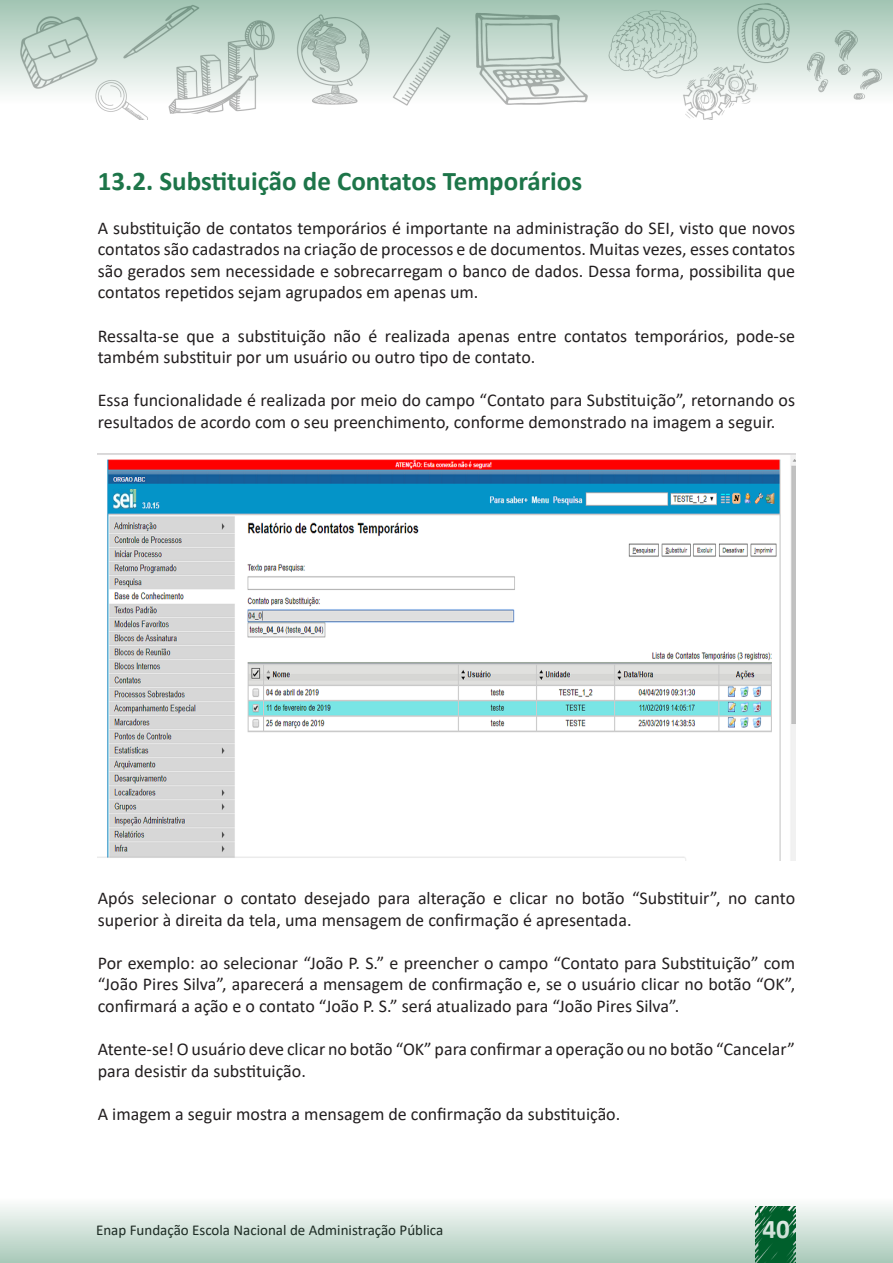
<style>
.page{position:relative;width:893px;height:1263px;background:#fff}
.page>*{position:absolute;margin:0;border:0;box-sizing:border-box;transform-origin:0 0}
.Sub-titulo{font:700 27px "Calibri";color:#1d7549}
.t1{font:700 27px "Calibri";color:#fff}
.texto{font:18px/21.6px "Calibri";color:#231f20}
.t2{font:15px "Calibri";color:#231f20}
</style>
<div class="page">
<svg style="left:0;top:0;width:893px;height:120px"></svg>
<svg style="left:0;top:1205px;width:893px;height:58px;background:#c5dad0"></svg>
<img style="left:98px;top:453px;width:697px;height:408px">
<p class="Sub-titulo" style="left:98px;top:162px;width:486px">13.2. Substituição de Contatos Temporários</p>
<p class="texto" style="left:98px;top:216px;width:699px;text-align:justify">A substituição de contatos temporários é importante na administração do SEI, visto que novos contatos são cadastrados na criação de processos e de documentos. Muitas vezes, esses contatos são gerados sem necessidade e sobrecarregam o banco de dados. Dessa forma, possibilita que contatos repetidos sejam agrupados em apenas um.</p>
<p class="texto" style="left:98px;top:324px;width:699px">Ressalta-se que a substituição não é realizada apenas entre contatos temporários, pode-se também substituir por um usuário ou outro tipo de contato.</p>
<p class="texto" style="left:98px;top:389px;width:699px">Essa funcionalidade é realizada por meio do campo “Contato para Substituição”, retornando os resultados de acordo com o seu preenchimento, conforme demonstrado na imagem a seguir.</p>
<p class="texto" style="left:98px;top:887px;width:699px">Após selecionar o contato desejado para alteração e clicar no botão “Substituir”, no canto superior à direita da tela, uma mensagem de confirmação é apresentada.</p>
<p class="texto" style="left:98px;top:951px;width:699px;text-align:justify">Por exemplo: ao selecionar “João P. S.” e preencher o campo “Contato para Substituição” com “João Pires Silva”, aparecerá a mensagem de confirmação e, se o usuário clicar no botão “OK”, confirmará a ação e o contato “João P. S.” será atualizado para “João Pires Silva”.</p>
<p class="texto" style="left:98px;top:1038px;width:699px">Atente-se! O usuário deve clicar no botão “OK” para confirmar a operação ou no botão “Cancelar” para desistir da substituição.</p>
<p class="texto" style="left:98px;top:1103px;width:524px">A imagem a seguir mostra a mensagem de confirmação da substituição.</p>
<p class="t2" style="left:96px;top:1220px;width:349px">Enap Fundação Escola Nacional de Administração Pública</p>
<h1 class="t1" style="left:763px;top:1210px;width:29px">40</h1>
</div>
